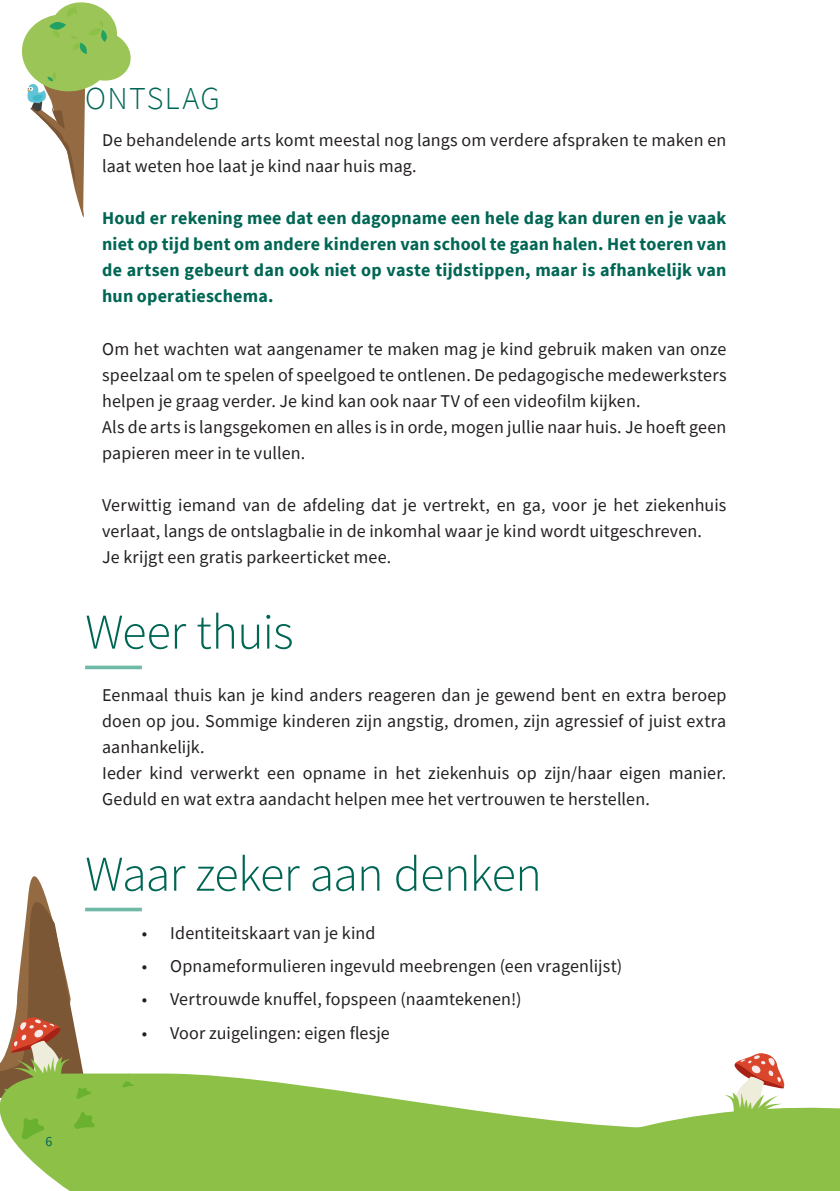
<style>
.page{position:relative;width:840px;height:1191px;background:#fff}
.page>*{position:absolute;margin:0;border:0;box-sizing:border-box;transform-origin:0 0}
.Titel_N1{font:300 50px "Source Sans Pro";letter-spacing:-.015em;color:#006654}
.Titel_N2{font:300 32px "Source Sans Pro";letter-spacing:.04em;color:#006654}
.Body{font:18px/26px "Source Sans Pro";letter-spacing:.005em;color:#231f20}
.Titel_N4__vette_teks{font:700 18px/26px "Source Sans Pro";letter-spacing:.01em;color:#006654;text-align:justify}
.t1{font:14px "Source Sans Pro";color:#006654}
</style>
<div class="page">
<svg style="left:0;top:1073px;width:464px;height:118px;background:#9bc85f"></svg>
<svg style="left:21px;top:1117px;width:24px;height:22px"></svg>
<svg style="left:74px;top:1111px;width:21px;height:17px"></svg>
<svg style="left:0;top:876px;width:91px;height:224px"></svg>
<svg style="left:103px;top:1073px;width:31px;height:20px"></svg>
<svg style="left:734px;top:1053px;width:45px;height:16px"></svg>
<svg style="left:464px;top:1069px;width:375px;height:122px;fill:#8cc047"></svg>
<svg style="left:22px;top:3px;width:109px;height:215px"></svg>
<svg style="left:85px;top:665px;width:57px;height:4px"></svg>
<svg style="left:85px;top:907px;width:57px;height:4px"></svg>
<p class="Titel_N2" style="left:85px;top:79px;width:136px">ONTSLAG</p>
<p class="Body" style="left:102px;top:127px;width:625px">De behandelende arts komt meestal nog langs om verdere afspraken te maken en laat weten hoe laat je kind naar huis mag.</p>
<p class="Titel_N4__vette_teks" style="left:102px;top:205px;width:625px">Houd er rekening mee dat een dagopname een hele dag kan duren en je vaak niet op tijd bent om andere kinderen van school te gaan halen. Het toeren van de artsen gebeurt dan ook niet op vaste tijdstippen, maar is afhankelijk van hun operatieschema.</p>
<p class="Body" style="left:102px;top:335px;width:625px;text-align:justify">Om het wachten wat aangenamer te maken mag je kind gebruik maken van onze speelzaal om te spelen of speelgoed te ontlenen. De pedagogische medewerksters helpen je graag verder. Je kind kan ook naar TV of een videofilm kijken.</p>
<p class="Body" style="left:102px;top:413px;width:625px">Als de arts is langsgekomen en alles is in orde, mogen jullie naar huis. Je hoeft geen papieren meer in te vullen.</p>
<p class="Body" style="left:102px;top:491px;width:625px">Verwittig iemand van de afdeling dat je vertrekt, en ga, voor je het ziekenhuis verlaat, langs de ontslagbalie in de inkomhal waar je kind wordt uitgeschreven.</p>
<p class="Body" style="left:102px;top:543px;width:290px">Je krijgt een gratis parkeerticket mee.</p>
<p class="Titel_N1" style="left:85px;top:601px;width:210px">Weer thuis</p>
<p class="Body" style="left:102px;top:681px;width:625px;text-align:justify">Eenmaal thuis kan je kind anders reageren dan je gewend bent en extra beroep doen op jou. Sommige kinderen zijn angstig, dromen, zijn agressief of juist extra aanhankelijk.</p>
<p class="Body" style="left:102px;top:759px;width:625px">Ieder kind verwerkt een opname in het ziekenhuis op zijn/haar eigen manier.<br>Geduld en wat extra aandacht helpen mee het vertrouwen te herstellen.</p>
<p class="Titel_N1" style="left:85px;top:843px;width:458px">Waar zeker aan denken</p>
<p class="Body" style="left:142px;top:919px;width:235px">• Identiteitskaart van je kind</p>
<p class="Body" style="left:142px;top:953px;width:481px">• Opnameformulieren ingevuld meebrengen (een vragenlijst)</p>
<p class="Body" style="left:142px;top:986px;width:381px">• Vertrouwde knuffel, fopspeen (naamtekenen!)</p>
<p class="Body" style="left:142px;top:1019px;width:249px">• Voor zuigelingen: eigen flesje</p>
<p class="t1" style="left:45px;top:1132px;width:8px">6</p>
</div>
